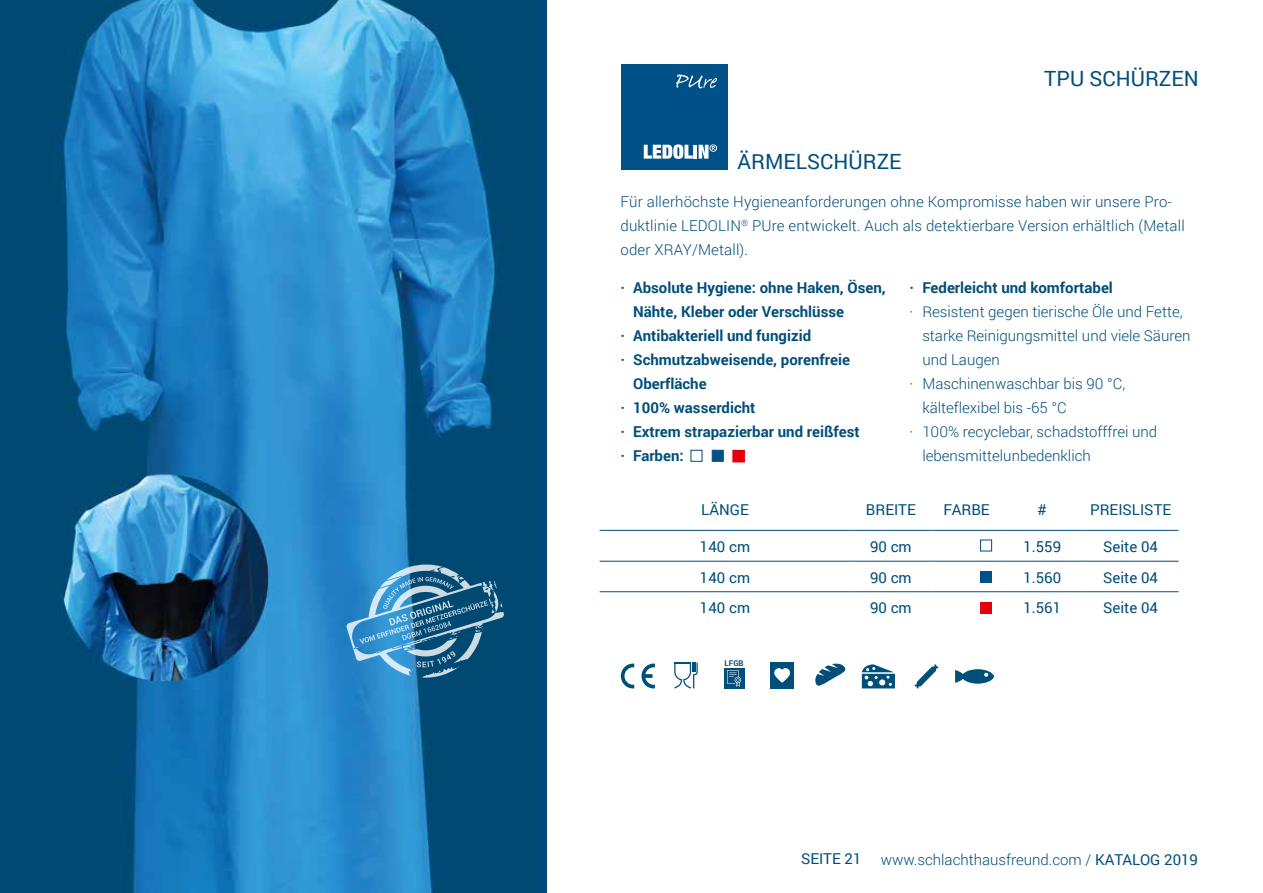
<style>
.page{position:relative;width:1263px;height:893px;background:#fff}
.page>*{position:absolute;margin:0;border:0;box-sizing:border-box;transform-origin:0 0}
.t1{font:21px "Roboto";color:#004e7a}
.t2{font:300 15px/24px "Roboto";color:#004e7a}
.t3{font:700 15px "Roboto";color:#004e7a}
.t4{font:15px "Roboto";color:#004e7a}
.t5{font:700 7.95px "Roboto";color:#004e7a}
.s1{font-weight:400}
</style>
<div class="page">
<img style="left:0;top:0;width:547px;height:893px">
<div style="left:621px;top:64px;width:106px;height:106px;background:#005188"></div>
<hr style="left:693px;top:145px;width:4px;height:14px;background:#fff">
<svg style="left:644px;top:144px;width:49px;height:15px"></svg>
<svg style="left:699px;top:144px;width:18px;height:15px"></svg>
<svg style="left:676px;top:74px;width:41px;height:15px"></svg>
<div style="left:770px;top:662px;width:24px;height:26px;background:#004e7a"></div>
<svg style="left:774px;top:668px;width:17px;height:15px"></svg>
<svg style="left:674px;top:662px;width:24px;height:26px"></svg>
<svg style="left:621px;top:664px;width:34px;height:24px"></svg>
<div style="left:724px;top:668px;width:20px;height:20px;background:#004e7a"></div>
<svg style="left:727px;top:670px;width:14px;height:17px"></svg>
<svg style="left:815px;top:663px;width:31px;height:23px"></svg>
<svg style="left:915px;top:664px;width:23px;height:24px"></svg>
<svg style="left:862px;top:664px;width:33px;height:24px"></svg>
<svg style="left:955px;top:669px;width:39px;height:15px"></svg>
<svg style="left:346px;top:564px;width:158px;height:114px"></svg>
<hr style="left:600px;top:530px;width:250px;height:1px;background:#004e7a">
<hr style="left:850px;top:530px;width:81px;height:1px;background:#004e7a">
<hr style="left:931px;top:530px;width:71px;height:1px;background:#004e7a">
<hr style="left:1002px;top:530px;width:81px;height:1px;background:#004e7a">
<hr style="left:1083px;top:530px;width:95px;height:1px;background:#004e7a">
<hr style="left:600px;top:561px;width:250px;height:1px;background:#004e7a">
<hr style="left:850px;top:561px;width:81px;height:1px;background:#004e7a">
<hr style="left:931px;top:561px;width:71px;height:1px;background:#004e7a">
<hr style="left:1002px;top:561px;width:81px;height:1px;background:#004e7a">
<hr style="left:1083px;top:561px;width:95px;height:1px;background:#004e7a">
<hr style="left:600px;top:591px;width:250px;height:1px;background:#004e7a">
<hr style="left:850px;top:591px;width:81px;height:1px;background:#004e7a">
<hr style="left:931px;top:591px;width:71px;height:1px;background:#004e7a">
<hr style="left:1002px;top:591px;width:81px;height:1px;background:#004e7a">
<hr style="left:1083px;top:591px;width:95px;height:1px;background:#004e7a">
<div style="left:980px;top:540px;width:12px;height:11px;background:#fff;border:1px solid #004e7a"></div>
<div style="left:980px;top:572px;width:12px;height:11px;background:#005188"></div>
<div style="left:980px;top:603px;width:12px;height:11px;background:#e3000b"></div>
<div style="left:690px;top:450px;width:12px;height:12px;border:1px solid #004e7a"></div>
<div style="left:712px;top:450px;width:12px;height:12px;background:#005188;border:1px solid #004e7a"></div>
<div style="left:732px;top:450px;width:13px;height:12px;background:#e3000b;border:2px solid #e3000b"></div>
<h1 class="t1" style="left:738px;top:147px;width:165px">ÄRMELSCHÜRZE</h1>
<h1 class="t1" style="left:1044px;top:64px;width:156px">TPU SCHÜRZEN</h1>
<p class="t2" style="left:621px;top:189px;width:566px">Für allerhöchste Hygieneanforderungen ohne Kompromisse haben wir unsere Pro&shy;duktlinie LEDOLIN<sup>®</sup> PUre entwickelt. Auch als detektierbare Version erhältlich (Metall oder XRAY/Metall).</p>
<p class="t3" style="left:620px;top:277px;width:267px">· Absolute Hygiene: ohne Haken, Ösen,</p>
<p class="t3" style="left:633px;top:301px;width:213px">Nähte, Kleber oder Verschlüsse</p>
<p class="t3" style="left:620px;top:325px;width:192px">· Antibakteriell und fungizid</p>
<p class="t3" style="left:620px;top:349px;width:231px">· Schmutzabweisende, porenfreie</p>
<p class="t3" style="left:633px;top:373px;width:75px">Oberfläche</p>
<p class="t3" style="left:620px;top:397px;width:137px">· 100% wasserdicht</p>
<p class="t3" style="left:620px;top:421px;width:241px">· Extrem strapazierbar und reißfest</p>
<p class="t3" style="left:620px;top:445px;width:65px">· Farben:</p>
<p class="t3" style="left:909px;top:277px;width:205px">· Federleicht und komfortabel</p>
<p class="t2" style="left:909px;top:299px;width:274px">· Resistent gegen tierische Öle und Fette,</p>
<p class="t2" style="left:922px;top:323px;width:270px">starke Reinigungsmittel und viele Säuren</p>
<p class="t2" style="left:922px;top:347px;width:79px">und Laugen</p>
<p class="t2" style="left:909px;top:371px;width:217px">· Maschinenwaschbar bis 90 °C,</p>
<p class="t2" style="left:922px;top:395px;width:146px">kälteflexibel bis -65 °C</p>
<p class="t2" style="left:909px;top:419px;width:249px">· 100% recyclebar, schadstofffrei und</p>
<p class="t2" style="left:922px;top:443px;width:170px">lebensmittelunbedenklich</p>
<p class="t4" style="left:701px;top:499px;width:49px">LÄNGE</p>
<p class="t4" style="left:866px;top:499px;width:51px">BREITE</p>
<p class="t4" style="left:943px;top:499px;width:48px">FARBE</p>
<p class="t4" style="left:1037px;top:499px;width:11px">#</p>
<p class="t4" style="left:1090px;top:499px;width:83px">PREISLISTE</p>
<p class="t4" style="left:700px;top:536px;width:52px">140 cm</p>
<p class="t4" style="left:870px;top:536px;width:43px">90 cm</p>
<p class="t4" style="left:1023px;top:536px;width:39px">1.559</p>
<p class="t4" style="left:1103px;top:536px;width:56px">Seite 04</p>
<p class="t4" style="left:700px;top:567px;width:52px">140 cm</p>
<p class="t4" style="left:870px;top:567px;width:43px">90 cm</p>
<p class="t4" style="left:1023px;top:567px;width:39px">1.560</p>
<p class="t4" style="left:1103px;top:567px;width:56px">Seite 04</p>
<p class="t4" style="left:700px;top:598px;width:52px">140 cm</p>
<p class="t4" style="left:870px;top:598px;width:43px">90 cm</p>
<p class="t4" style="left:1023px;top:598px;width:39px">1.561</p>
<p class="t4" style="left:1103px;top:598px;width:56px">Seite 04</p>
<p class="t5" style="left:724px;top:657px;width:21px">LFGB</p>
<p class="t4" style="left:801px;top:848px;width:62px">SEITE 21</p>
<p class="t2" style="left:881px;top:847px;width:319px">www.schlachthausfreund.com / <span class="s1">KATALOG 2019</span></p>
</div>
